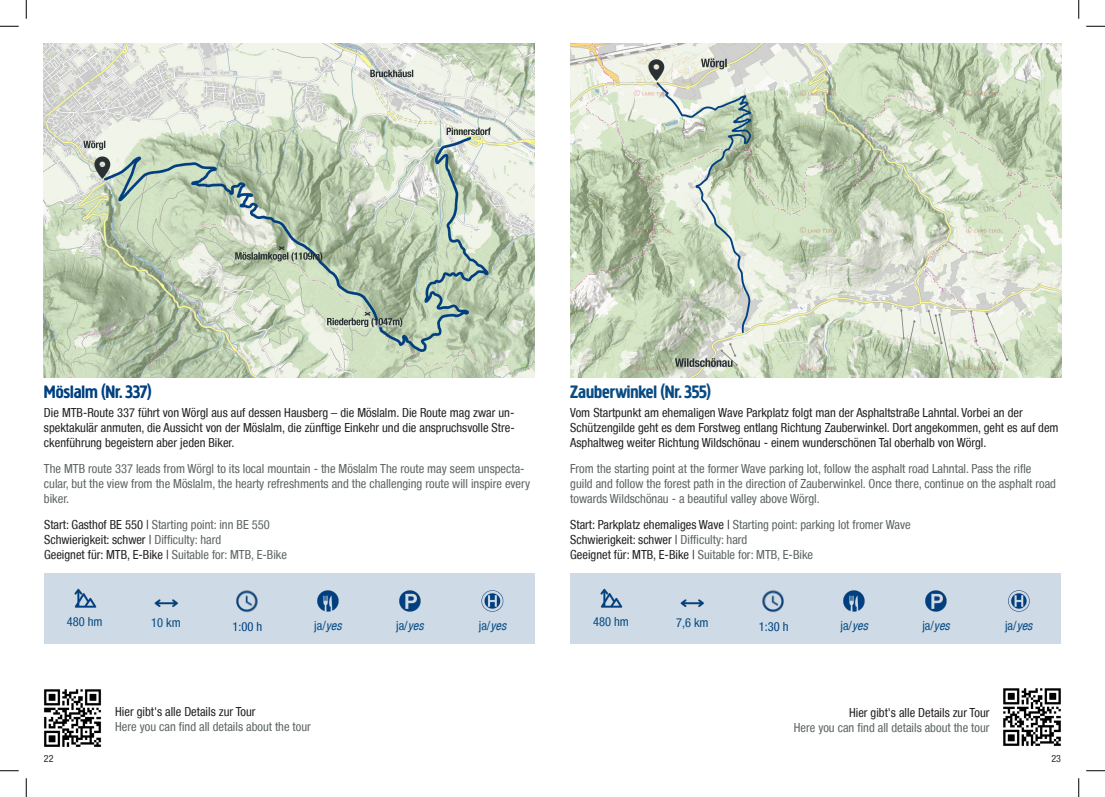
<style>
.page{position:relative;width:1105px;height:797px;background:#fff}
.page>*{position:absolute;margin:0;border:0;box-sizing:border-box;transform-origin:0 0}
.Ü1{font:700 18.75px "Creighton Pro";color:#084b83}
.t1{font:700 18.75px "Creighton Pro";color:#004080}
.Text_EN{font:condensed 12.5px/15px "Helvetica Neue LT";color:#5d6363}
.Text_DE{font:condensed 12.5px/15px "Helvetica Neue LT";color:#231f20;text-align:justify}
.Text_EN-2{font:condensed 12.5px "Helvetica Neue LT";color:#231f20}
.Text_EN-3{font:condensed 12.5px "Helvetica Neue LT";color:#084b83}
.Text_EN-4{font:condensed 12.5px "Helvetica Neue LT";color:#004080}
.Text_DE-2{font:condensed 10px "Helvetica Neue LT";color:#202c30}
.s1{color:#231f20}
.s2{color:#5d6363}
.s3{font-style:italic}
</style>
<div class="page">
<img style="left:44px;top:44px;width:491px;height:333px">
<svg style="left:279px;top:246px;width:6px;height:4px"></svg>
<svg style="left:365px;top:312px;width:5px;height:4px"></svg>
<img style="left:570px;top:44px;width:491px;height:333px">
<div style="left:44px;top:573px;width:491px;height:71px;background:#cedbe6"></div>
<div style="left:570px;top:573px;width:491px;height:71px;background:#cedbe6"></div>
<img style="left:44px;top:689px;width:58px;height:58px">
<img style="left:1003px;top:688px;width:58px;height:58px">
<img style="left:154px;top:599px;width:24px;height:8px">
<img style="left:680px;top:599px;width:24px;height:8px">
<img style="left:317px;top:590px;width:22px;height:22px">
<img style="left:843px;top:590px;width:22px;height:22px">
<img style="left:74px;top:588px;width:23px;height:20px">
<img style="left:600px;top:588px;width:23px;height:20px">
<img style="left:399px;top:590px;width:22px;height:22px">
<img style="left:925px;top:590px;width:22px;height:22px">
<img style="left:481px;top:590px;width:23px;height:22px">
<img style="left:1008px;top:590px;width:22px;height:22px">
<img style="left:236px;top:590px;width:22px;height:23px">
<img style="left:762px;top:590px;width:22px;height:23px">
<img style="left:94px;top:154px;width:19px;height:27px">
<img style="left:648px;top:57px;width:19px;height:27px">
<svg style="left:0;top:25px;width:19px;height:2px"></svg>
<svg style="left:1086px;top:25px;width:19px;height:2px"></svg>
<svg style="left:0;top:770px;width:19px;height:1px"></svg>
<svg style="left:1086px;top:770px;width:19px;height:1px"></svg>
<svg style="left:25px;top:0;width:2px;height:19px"></svg>
<svg style="left:25px;top:778px;width:2px;height:19px"></svg>
<svg style="left:1078px;top:0;width:1px;height:19px"></svg>
<svg style="left:1078px;top:778px;width:1px;height:19px"></svg>
<p class="t1" style="left:44px;top:381px;width:109px">Möslalm (Nr. 337)</p>
<p class="Ü1" style="left:570px;top:381px;width:142px">Zauberwinkel (Nr. 355)</p>
<p class="Text_DE" style="left:44px;top:405px;width:472px">Die MTB-Route 337 führt von Wörgl aus auf dessen Hausberg – die Möslalm. Die Route mag zwar un&shy;spektakulär anmuten, die Aussicht von der Möslalm, die zünftige Einkehr und die anspruchsvolle Stre&shy;ckenführung begeistern aber jeden Biker.</p>
<p class="Text_DE" style="left:570px;top:405px;width:490px;text-align:left">Vom Startpunkt am ehemaligen Wave Parkplatz folgt man der Asphaltstraße Lahntal. Vorbei an der<br>Schützengilde geht es dem Forstweg entlang Richtung Zauberwinkel. Dort angekommen, geht es auf dem<br>Asphaltweg weiter Richtung Wildschönau - einem wunderschönen Tal oberhalb von Wörgl.</p>
<p class="Text_EN" style="left:44px;top:461px;width:488px">The MTB route 337 leads from Wörgl to its local mountain - the Möslalm The route may seem unspecta&shy;cular, but the view from the Möslalm, the hearty refreshments and the challenging route will inspire every biker.</p>
<p class="Text_EN" style="left:570px;top:461px;width:487px">From the starting point at the former Wave parking lot, follow the asphalt road Lahntal. Pass the rifle guild and follow the forest path in the direction of Zauberwinkel. Once there, continue on the asphalt road towards Wildschönau - a beautiful valley above Wörgl.</p>
<p class="Text_EN" style="left:570px;top:517px;width:342px"><span class="s1">Start: Parkplatz ehemaliges Wave |</span> Starting point: parking lot fromer Wave</p>
<p class="Text_EN-2" style="left:570px;top:532px;width:179px">Schwierigkeit: schwer | <span class="s2">Difficulty: hard</span></p>
<p class="Text_EN-2" style="left:570px;top:547px;width:244px">Geeignet für: MTB, E-Bike | <span class="s2">Suitable for: MTB, E-Bike</span></p>
<p class="Text_EN" style="left:44px;top:517px;width:227px"><span class="s1">Start: Gasthof BE 550 |</span> Starting point: inn BE 550</p>
<p class="Text_EN-2" style="left:44px;top:532px;width:179px">Schwierigkeit: schwer | <span class="s2">Difficulty: hard</span></p>
<p class="Text_EN-2" style="left:44px;top:547px;width:244px">Geeignet für: MTB, E-Bike | <span class="s2">Suitable for: MTB, E-Bike</span></p>
<p class="Text_EN-3" style="left:67px;top:614px;width:37px">480 hm</p>
<p class="Text_EN-3" style="left:151px;top:615px;width:31px">10 km</p>
<p class="Text_EN-4" style="left:233px;top:619px;width:31px">1:00 h</p>
<p class="Text_EN-3" style="left:314px;top:618px;width:29px">ja/<span class="s3">yes</span></p>
<p class="Text_EN-3" style="left:396px;top:618px;width:29px">ja/<span class="s3">yes</span></p>
<p class="Text_EN-3" style="left:479px;top:618px;width:29px">ja/<span class="s3">yes</span></p>
<p class="Text_EN-3" style="left:593px;top:614px;width:37px">480 hm</p>
<p class="Text_EN-3" style="left:676px;top:615px;width:34px">7,6 km</p>
<p class="Text_EN-4" style="left:759px;top:619px;width:31px">1:30 h</p>
<p class="Text_EN-3" style="left:840px;top:618px;width:29px">ja/<span class="s3">yes</span></p>
<p class="Text_EN-3" style="left:922px;top:618px;width:29px">ja/<span class="s3">yes</span></p>
<p class="Text_EN-3" style="left:1005px;top:618px;width:29px">ja/<span class="s3">yes</span></p>
<p class="Text_EN-2" style="left:115px;top:704px;width:142px">Hier gibt's alle Details zur Tour</p>
<p class="Text_EN" style="left:115px;top:718px;width:197px">Here you can find all details about the tour</p>
<p class="Text_EN-2" style="left:849px;top:705px;width:142px">Hier gibt's alle Details zur Tour</p>
<p class="Text_EN" style="left:794px;top:720px;width:197px">Here you can find all details about the tour</p>
<p class="Text_DE-2" style="left:44px;top:753px;width:11px">22</p>
<p class="Text_DE-2" style="left:1051px;top:752px;width:11px">23</p>
</div>
